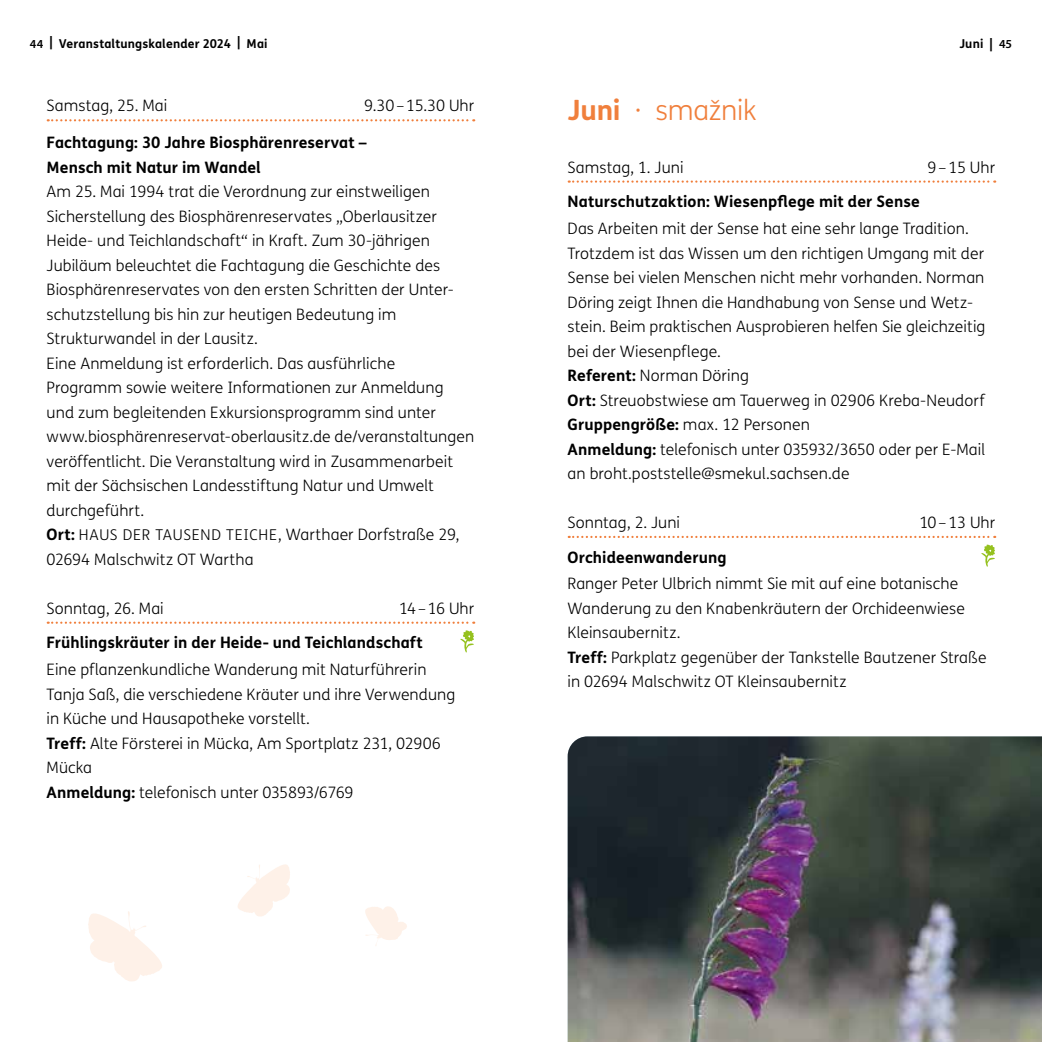
<style>
.page{position:relative;width:1042px;height:1042px;background:#fff}
.page>*{position:absolute;margin:0;border:0;box-sizing:border-box;transform-origin:0 0}
.Monat{font:300 28px "FS Me";letter-spacing:-.01em;color:#f07f3c}
.NNL_Copy_Din-lang_75{font:300 15.75px/24.5px "FS Me";letter-spacing:.005em;color:#000}
.NNL_Subline_Din-lang_75{font:700 15.75px "FS Me";letter-spacing:.005em;color:#000}
.Ü_Datum{font:300 15.75px "FS Me";letter-spacing:.005em;color:#000}
.NNL_Headline_Fließtext_Din-lang_75{font:700 15.75px/24.5px "FS Me";letter-spacing:.005em;color:#000}
.t1{font:700 12.25px "FS Me";letter-spacing:.015em;color:#000}
.s1{font-family:"Myriad Pro";font-weight:600}
.s2{font-style:inherit}
.s3{font-weight:700}
.s4{font-size:14.88px}
</style>
<div class="page">
<svg style="left:48px;top:119px;width:426px;height:2px"></svg>
<svg style="left:48px;top:621px;width:426px;height:3px"></svg>
<svg style="left:460px;top:630px;width:14px;height:22px"></svg>
<svg style="left:569px;top:180px;width:426px;height:3px"></svg>
<svg style="left:569px;top:536px;width:426px;height:2px"></svg>
<svg style="left:981px;top:544px;width:14px;height:23px"></svg>
<img style="left:567px;top:736px;width:475px;height:306px">
<svg style="left:88px;top:911px;width:74px;height:71px"></svg>
<svg style="left:238px;top:864px;width:52px;height:52px"></svg>
<svg style="left:365px;top:906px;width:42px;height:40px"></svg>
<p class="t1" style="left:30px;top:34px;width:239px"><span class="s1">44</span> | Veranstaltungskalender <span class="s2">2024</span> | Mai</p>
<p class="t1" style="left:959px;top:34px;width:54px">Juni | <span class="s1">45</span></p>
<p class="Ü_Datum" style="left:47px;top:95px;width:122px">Samstag, 25. Mai</p>
<p class="Ü_Datum" style="left:364px;top:95px;width:112px">9.30–15.30 Uhr</p>
<p class="NNL_Headline_Fließtext_Din-lang_75" style="left:47px;top:130px;width:321px">Fachtagung: 30 Jahre Biosphärenreservat –<br>Mensch mit Natur im Wandel</p>
<p class="NNL_Copy_Din-lang_75" style="left:47px;top:179px;width:409px">Am 25. Mai 1994 trat die Verordnung zur einstweiligen Sicherstellung des Biosphärenreservates „Oberlausitzer Heide- und Teichlandschaft“ in Kraft. Zum 30-jährigen Jubiläum beleuchtet die Fachtagung die Geschichte des Biosphärenreservates von den ersten Schritten der Unter&shy;schutzstellung bis hin zur heutigen Bedeutung im Strukturwandel in der Lausitz.</p>
<p class="NNL_Copy_Din-lang_75" style="left:47px;top:351px;width:429px">Eine Anmeldung ist erforderlich. Das ausführliche Programm sowie weitere Informationen zur Anmeldung und zum begleitenden Exkursionsprogramm sind unter www.biosphärenreservat-oberlausitz.de de/veranstaltungen veröffentlicht. Die Veranstaltung wird in Zusammenarbeit mit der Sächsischen Landesstiftung Natur und Umwelt durchgeführt.</p>
<p class="NNL_Copy_Din-lang_75" style="left:47px;top:522px;width:414px"><span class="s3">Ort:</span> <span class="s4">HAUS DER TAUSEND TEICHE</span>, Warthaer Dorfstraße 29,<br>02694 Malschwitz OT Wartha</p>
<p class="Ü_Datum" style="left:47px;top:597px;width:119px">Sonntag, 26. Mai</p>
<p class="Ü_Datum" style="left:399px;top:597px;width:77px">14–16 Uhr</p>
<p class="NNL_Subline_Din-lang_75" style="left:47px;top:630px;width:378px">Frühlingskräuter in der Heide- und Teichlandschaft</p>
<p class="NNL_Copy_Din-lang_75" style="left:47px;top:657px;width:410px">Eine pflanzenkundliche Wanderung mit Naturführerin<br>Tanja Saß, die verschiedene Kräuter und ihre Verwendung in Küche und Hausapotheke vorstellt.</p>
<p class="NNL_Copy_Din-lang_75" style="left:47px;top:730px;width:396px"><span class="s3">Treff:</span> Alte Försterei in Mücka, Am Sportplatz 231, 02906<br>Mücka</p>
<p class="NNL_Copy_Din-lang_75" style="left:47px;top:779px;width:308px"><span class="s3">Anmeldung:</span> telefonisch unter 035893/6769</p>
<p class="Monat" style="left:567px;top:91px;width:190px"><span class="s3">Juni</span> · smažnik</p>
<p class="Ü_Datum" style="left:567px;top:156px;width:117px">Samstag, 1. Juni</p>
<p class="Ü_Datum" style="left:927px;top:156px;width:69px">9–15 Uhr</p>
<p class="NNL_Subline_Din-lang_75" style="left:567px;top:189px;width:354px">Naturschutzaktion: Wiesenpflege mit der Sense</p>
<p class="NNL_Copy_Din-lang_75" style="left:567px;top:216px;width:419px">Das Arbeiten mit der Sense hat eine sehr lange Tradition.<br>Trotzdem ist das Wissen um den richtigen Umgang mit der Sense bei vielen Menschen nicht mehr vorhanden. Norman Döring zeigt Ihnen die Handhabung von Sense und Wetz&shy;stein. Beim praktischen Ausprobieren helfen Sie gleichzeitig bei der Wiesenpflege.</p>
<p class="NNL_Copy_Din-lang_75" style="left:567px;top:363px;width:183px"><span class="s3">Referent:</span> Norman Döring</p>
<p class="NNL_Copy_Din-lang_75" style="left:567px;top:387px;width:418px"><span class="s3">Ort:</span> Streuobstwiese am Tauerweg in 02906 Kreba-Neudorf<br><span class="s3">Gruppengröße:</span> max. 12 Personen</p>
<p class="NNL_Copy_Din-lang_75" style="left:567px;top:436px;width:419px"><span class="s3">Anmeldung:</span> telefonisch unter 035932/3650 oder per E-Mail an broht.poststelle@smekul.sachsen.de</p>
<p class="Ü_Datum" style="left:567px;top:512px;width:114px">Sonntag, 2. Juni</p>
<p class="Ü_Datum" style="left:919px;top:512px;width:78px">10–13 Uhr</p>
<p class="NNL_Subline_Din-lang_75" style="left:567px;top:545px;width:161px">Orchideenwanderung</p>
<p class="NNL_Copy_Din-lang_75" style="left:567px;top:571px;width:399px">Ranger Peter Ulbrich nimmt Sie mit auf eine botanische<br>Wanderung zu den Knabenkräutern der Orchideenwiese<br>Kleinsaubernitz.</p>
<p class="NNL_Copy_Din-lang_75" style="left:567px;top:645px;width:420px"><span class="s3">Treff:</span> Parkplatz gegenüber der Tankstelle Bautzener Straße in 02694 Malschwitz OT Kleinsaubernitz</p>
</div>
